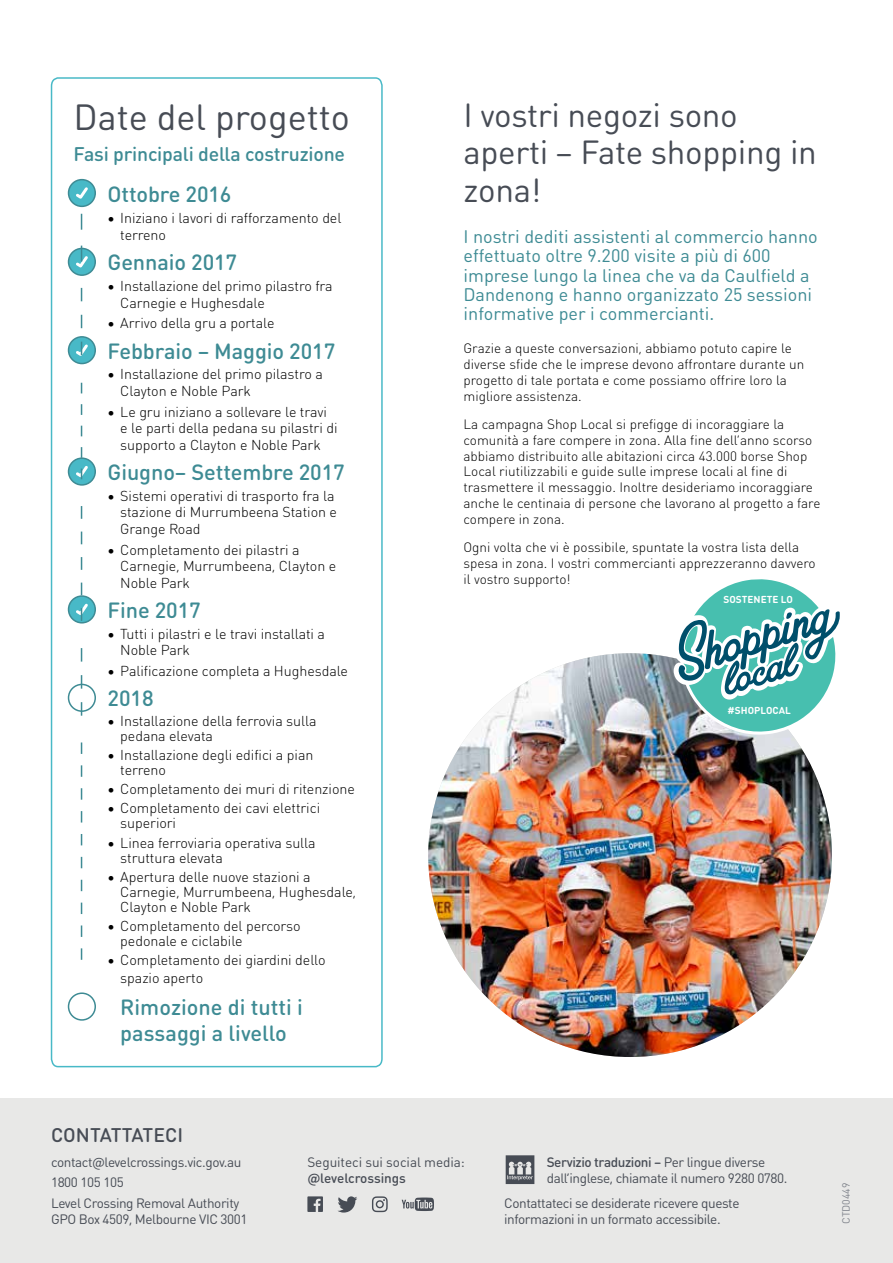
<style>
.page{position:relative;width:893px;height:1263px;background:#fff}
.page>*{position:absolute;margin:0;border:0;box-sizing:border-box;transform-origin:0 0}
.t1{font:36px "DIN Round OT";color:#474c55}
.t2{font:33px/37.5px "DIN Round OT";letter-spacing:-.01em;color:#474c55}
.t3{font:500 21.75px/26.1px "DIN Round OT";letter-spacing:-.005em;color:#3e8b94}
.t4{font:500 19.5px "DIN Round OT";letter-spacing:-.01em;color:#3e8b94}
.t5{font:500 19.5px "DIN Round OT";letter-spacing:.005em;color:#474c55}
.t6{font:18px/19.5px "DIN Round OT";color:#3e8b94}
.t7{font:300 14.25px/16.5px "DIN Round OT";letter-spacing:-.005em;color:#000}
.t8{font:300 13.5px/15.8px "DIN Round OT";color:#000}
.t9{font:13.5px/20.4px "DIN Round OT";letter-spacing:-.03em;color:#474c55}
.t10{font:13.5px "DIN Round OT";letter-spacing:-.005em;color:#474c55}
.t11{font:500 13.5px "DIN Round OT";letter-spacing:-.005em;color:#474c55}
.t12{font:10.5px "DIN Round OT";color:#81858d}
.t13{font:700 10.05px "DIN Round OT";letter-spacing:.005em;color:#fff}
.s1{font-weight:500}
</style>
<div class="page">
<svg style="left:50px;top:77px;width:333px;height:991px"></svg>
<div style="left:69px;top:180px;width:26px;height:26px;background:#48b9c7;border-radius:50%"></div>
<div style="left:68px;top:179px;width:28px;height:28px;border:2px solid #3e8b94;border-radius:50%"></div>
<svg style="left:76px;top:187px;width:12px;height:12px"></svg>
<div style="left:69px;top:248px;width:26px;height:27px;background:#48b9c7;border-radius:50%"></div>
<div style="left:68px;top:248px;width:28px;height:28px;border:2px solid #3e8b94;border-radius:50%"></div>
<div style="left:69px;top:337px;width:26px;height:26px;background:#48b9c7;border-radius:50%"></div>
<div style="left:68px;top:336px;width:28px;height:28px;border:2px solid #3e8b94;border-radius:50%"></div>
<svg style="left:69px;top:458px;width:26px;height:27px"></svg>
<div style="left:68px;top:457px;width:28px;height:29px;border:2px solid #3e8b94;border-radius:50%"></div>
<svg style="left:69px;top:596px;width:26px;height:27px"></svg>
<div style="left:68px;top:595px;width:28px;height:28px;border:2px solid #3e8b94;border-radius:50%"></div>
<svg style="left:69px;top:684px;width:26px;height:27px"></svg>
<div style="left:68px;top:684px;width:28px;height:28px;border:2px solid #3e8b94;border-radius:50%"></div>
<svg style="left:69px;top:993px;width:26px;height:27px"></svg>
<div style="left:68px;top:992px;width:28px;height:29px;border:2px solid #3e8b94;border-radius:50%"></div>
<svg style="left:73px;top:998px;width:18px;height:17px"></svg>
<img style="left:428px;top:653px;width:404px;height:404px;border-radius:202px">
<svg style="left:674px;top:579px;width:166px;height:160px"></svg>
<svg style="left:73px;top:214px;width:18px;height:54px"></svg>
<svg style="left:73px;top:288px;width:18px;height:68px"></svg>
<svg style="left:73px;top:383px;width:18px;height:97px"></svg>
<svg style="left:73px;top:506px;width:18px;height:115px"></svg>
<svg style="left:73px;top:648px;width:18px;height:68px"></svg>
<svg style="left:81px;top:742px;width:1px;height:218px"></svg>
<div style="left:0;top:1098px;width:893px;height:165px;background:#e8e8e7"></div>
<svg style="left:402px;top:1197px;width:32px;height:14px"></svg>
<svg style="left:337px;top:1196px;width:20px;height:16px"></svg>
<svg style="left:307px;top:1196px;width:16px;height:16px"></svg>
<svg style="left:372px;top:1196px;width:16px;height:16px"></svg>
<svg style="left:506px;top:1155px;width:28px;height:29px"></svg>
<h1 class="t1" style="left:74px;top:95px;width:278px">Date del progetto</h1>
<h3 class="t4" style="left:74px;top:141px;width:273px">Fasi principali della costruzione</h3>
<h3 class="t3" style="left:108px;top:180px;width:126px">Ottobre 2016</h3>
<p class="t7" style="left:120px;top:209px;width:223px;line-height:17.1px;text-indent:-13px">• Iniziano i lavori di rafforzamento del terreno</p>
<h3 class="t3" style="left:108px;top:249px;width:131px">Gennaio 2017</h3>
<p class="t7" style="left:120px;top:278px;width:214px;text-indent:-13px">• Installazione del primo pilastro fra<br>Carnegie e Hughesdale</p>
<p class="t7" style="left:108px;top:315px;width:168px">• Arrivo della gru a portale</p>
<h3 class="t3" style="left:108px;top:337px;width:229px">Febbraio – Maggio 2017</h3>
<p class="t7" style="left:120px;top:366px;width:204px;text-indent:-13px">• Installazione del primo pilastro a<br>Clayton e Noble Park</p>
<p class="t7" style="left:120px;top:403px;width:219px;text-indent:-13px">• Le gru iniziano a sollevare le travi e le parti della pedana su pilastri di supporto a Clayton e Noble Park</p>
<h3 class="t3" style="left:108px;top:459px;width:239px">Giugno– Settembre 2017</h3>
<p class="t7" style="left:120px;top:487px;width:218px;text-indent:-13px">• Sistemi operativi di trasporto fra la stazione di Murrumbeena Station e<br>Grange Road</p>
<p class="t7" style="left:120px;top:541px;width:217px;text-indent:-13px">• Completamento dei pilastri a<br>Carnegie, Murrumbeena, Clayton e<br>Noble Park</p>
<h3 class="t3" style="left:108px;top:597px;width:95px">Fine 2017</h3>
<p class="t7" style="left:120px;top:625px;width:206px;text-indent:-13px">• Tutti i pilastri e le travi installati a<br>Noble Park</p>
<p class="t7" style="left:108px;top:662px;width:242px">• Palificazione completa a Hughesdale</p>
<h3 class="t3" style="left:108px;top:685px;width:48px">2018</h3>
<p class="t7" style="left:120px;top:713px;width:198px;line-height:15px;text-indent:-13px">• Installazione della ferrovia sulla pedana elevata</p>
<p class="t7" style="left:120px;top:747px;width:195px;line-height:15px;text-indent:-13px">• Installazione degli edifici a pian terreno</p>
<p class="t7" style="left:108px;top:780px;width:249px">• Completamento dei muri di ritenzione</p>
<p class="t7" style="left:120px;top:800px;width:201px;line-height:15px;text-indent:-13px">• Completamento dei cavi elettrici superiori</p>
<p class="t7" style="left:120px;top:835px;width:197px;line-height:15px;text-indent:-13px">• Linea ferroviaria operativa sulla struttura elevata</p>
<p class="t7" style="left:120px;top:869px;width:237px;line-height:15px;text-indent:-13px">• Apertura delle nuove stazioni a<br>Carnegie, Murrumbeena, Hughesdale,<br>Clayton e Noble Park</p>
<p class="t7" style="left:120px;top:918px;width:182px;line-height:15px;text-indent:-13px">• Completamento del percorso pedonale e ciclabile</p>
<p class="t7" style="left:120px;top:951px;width:207px;line-height:17.2px;text-indent:-13px">• Completamento dei giardini dello spazio aperto</p>
<h3 class="t3" style="left:120px;top:994px;width:184px">Rimozione di tutti i passaggi a livello</h3>
<h2 class="t2" style="left:463px;top:96px;width:355px">I vostri negozi sono aperti – Fate shopping in zona!</h2>
<p class="t6" style="left:463px;top:226px;width:356px">I nostri dediti assistenti al commercio hanno effettuato oltre 9.200 visite a più di 600 imprese lungo la linea che va da Caulfield a Dandenong e hanno organizzato 25 sessioni informative per i commercianti.</p>
<p class="t8" style="left:463px;top:340px;width:342px">Grazie a queste conversazioni, abbiamo potuto capire le diverse sfide che le imprese devono affrontare durante un progetto di tale portata e come possiamo offrire loro la migliore assistenza.</p>
<p class="t8" style="left:463px;top:416px;width:358px">La campagna Shop Local si prefigge di incoraggiare la comunità a fare compere in zona. Alla fine dell’anno scorso abbiamo distribuito alle abitazioni circa 43.000 borse Shop Local riutilizzabili e guide sulle imprese locali al fine di trasmettere il messaggio. Inoltre desideriamo incoraggiare anche le centinaia di persone che lavorano al progetto a fare compere in zona.</p>
<p class="t8" style="left:463px;top:539px;width:354px">Ogni volta che vi è possibile, spuntate la vostra lista della spesa in zona. I vostri commercianti apprezzeranno davvero il vostro supporto!</p>
<p class="t13" style="left:723px;top:593px;width:71px">SOSTENETE LO</p>
<p class="t13" style="left:727px;top:703px;width:65px">#SHOPLOCAL</p>
<h3 class="t5" style="left:51px;top:1123px;width:134px">CONTATTATECI</h3>
<p class="t9" style="left:51px;top:1151px;width:192px">contact@levelcrossings.vic.gov.au<br>1800 105 105<br>Level Crossing Removal Authority</p>
<p class="t9" style="left:51px;top:1209px;width:198px">GPO Box 4509, Melbourne VIC 3001</p>
<p class="t10" style="left:307px;top:1153px;width:159px">Seguiteci sui social media:</p>
<p class="t11" style="left:307px;top:1169px;width:100px">@levelcrossings</p>
<p class="t9" style="left:547px;top:1154px;width:242px;line-height:16.2px"><span class="s1">Servizio traduzioni –</span> Per lingue diverse dall’inglese, chiamate il numero 9280 0780.</p>
<p class="t9" style="left:504px;top:1194px;width:237px;line-height:16.2px">Contattateci se desiderate ricevere queste informazioni in un formato accessibile.</p>
<p class="t12" style="left:840px;top:1224px;width:43px;rotate:-90deg">CTD0449</p>
</div>
